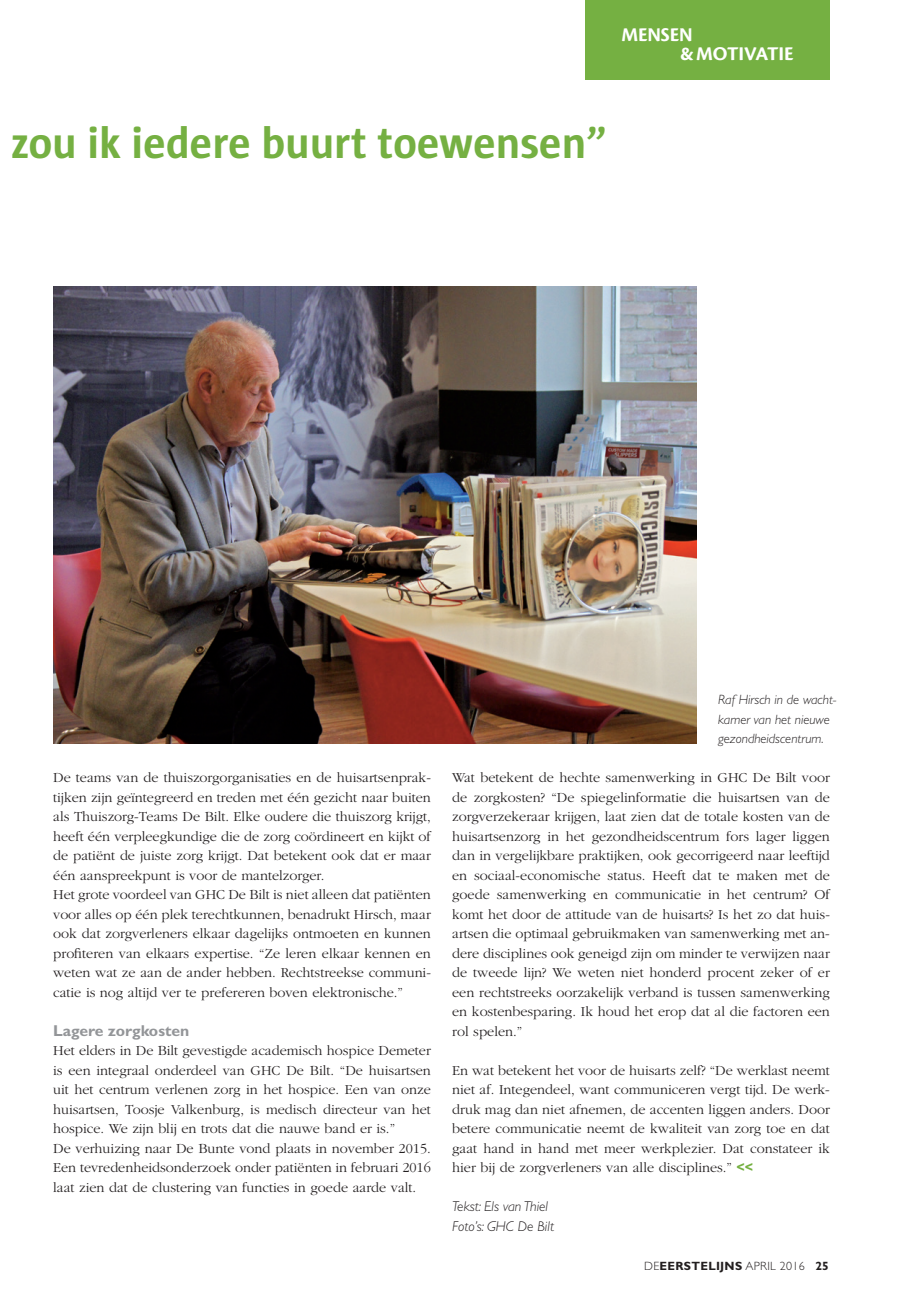
<style>
.page{position:relative;width:915px;height:1306px;background:#fff}
.page>*{position:absolute;margin:0;border:0;box-sizing:border-box;transform-origin:0 0}
.t1{font:700 45px "Sun";letter-spacing:-.005em;color:#75b042}
.t2{font:20.25px/19.5px "Cronos MM 700 13";letter-spacing:-.005em;color:#fff}
.t3{font:700 15.75px "Gill Sans";color:#939598}
.t4{font:300 14.25px/19.5px "Garamond";color:#231f20;text-align:justify}
.t5{font:italic 300 14.25px/19.5px "Gill Sans";color:#231f20}
.t6{font:italic 300 13.5px/19.5px "Gill Sans";color:#231f20}
.t7{font:700 12px "Gill Sans";letter-spacing:.025em;color:#231f20}
.s1{font-family:"Gill Sans";font-weight:700;color:#75b042}
.s2{font-weight:300}
</style>
<div class="page">
<div style="left:585px;top:0;width:244px;height:80px;background:#75b042"></div>
<img style="left:53px;top:286px;width:643px;height:457px">
<h2 class="t2" style="left:679px;top:25px;width:115px;text-indent:-59px">MENSEN<br>&amp; MOTIVATIE</h2>
<h1 class="t1" style="left:11px;top:118px;width:598px">zou ik iedere buurt toewensen”</h1>
<p class="t6" style="left:718px;top:690px;width:120px">Raf Hirsch in de wacht&shy;kamer van het nieuwe gezondheidscentrum.</p>
<p class="t4" style="left:53px;top:768px;width:379px;text-align:left">De teams van de thuiszorgorganisaties en de huisartsenprak&shy;tijken zijn geïntegreerd en treden met één gezicht naar buiten als Thuiszorg-Teams De Bilt. Elke oudere die thuiszorg krijgt, heeft één verpleegkundige die de zorg coördineert en kijkt of de patiënt de juiste zorg krijgt. Dat betekent ook dat er maar één aanspreekpunt is voor de mantelzorger.<br>Het grote voordeel van GHC De Bilt is niet alleen dat patiënten voor alles op één plek terechtkunnen, benadrukt Hirsch, maar ook dat zorgverleners elkaar dagelijks ontmoeten en kunnen profiteren van elkaars expertise. “Ze leren elkaar kennen en weten wat ze aan de ander hebben. Rechtstreekse communi&shy;catie is nog altijd ver te prefereren boven elektronische.”</p>
<p class="t3" style="left:53px;top:1021px;width:138px">Lagere zorgkosten</p>
<p class="t4" style="left:53px;top:1041px;width:379px;text-align:left">Het elders in De Bilt gevestigde academisch hospice Demeter is een integraal onderdeel van GHC De Bilt. “De huisartsen uit het centrum verlenen zorg in het hospice. Een van onze huisartsen, Toosje Valkenburg, is medisch directeur van het hospice. We zijn blij en trots dat die nauwe band er is.”<br>De verhuizing naar De Bunte vond plaats in november 2015.<br>Een tevredenheidsonderzoek onder patiënten in februari 2016 laat zien dat de clustering van functies in goede aarde valt.</p>
<p class="t4" style="left:452px;top:768px;width:379px">Wat betekent de hechte samenwerking in GHC De Bilt voor de zorgkosten? “De spiegelinformatie die huisartsen van de zorgverzekeraar krijgen, laat zien dat de totale kosten van de huisartsenzorg in het gezondheidscentrum fors lager liggen dan in vergelijkbare praktijken, ook gecorrigeerd naar leeftijd en sociaal-economische status. Heeft dat te maken met de goede samenwerking en communicatie in het centrum? Of komt het door de attitude van de huisarts? Is het zo dat huis&shy;artsen die optimaal gebruikmaken van samenwerking met an&shy;dere disciplines ook geneigd zijn om minder te verwijzen naar de tweede lijn? We weten niet honderd procent zeker of er een rechtstreeks oorzakelijk verband is tussen samenwerking en kostenbesparing. Ik houd het erop dat al die factoren een rol spelen.”</p>
<p class="t4" style="left:452px;top:1060px;width:379px">En wat betekent het voor de huisarts zelf? “De werklast neemt niet af. Integendeel, want communiceren vergt tijd. De werk&shy;druk mag dan niet afnemen, de accenten liggen anders. Door betere communicatie neemt de kwaliteit van zorg toe en dat gaat hand in hand met meer werkplezier. Dat constateer ik hier bij de zorgverleners van alle disciplines.” <span class="s1">&lt;&lt;</span></p>
<p class="t5" style="left:452px;top:1196px;width:103px">Tekst: Els van Thiel<br>Foto’s: GHC De Bilt</p>
<p class="t7" style="left:644px;top:1258px;width:186px"><span class="s2">DE</span>EERSTELIJNS <span class="s2">APRIL 2016</span> 25</p>
</div>
